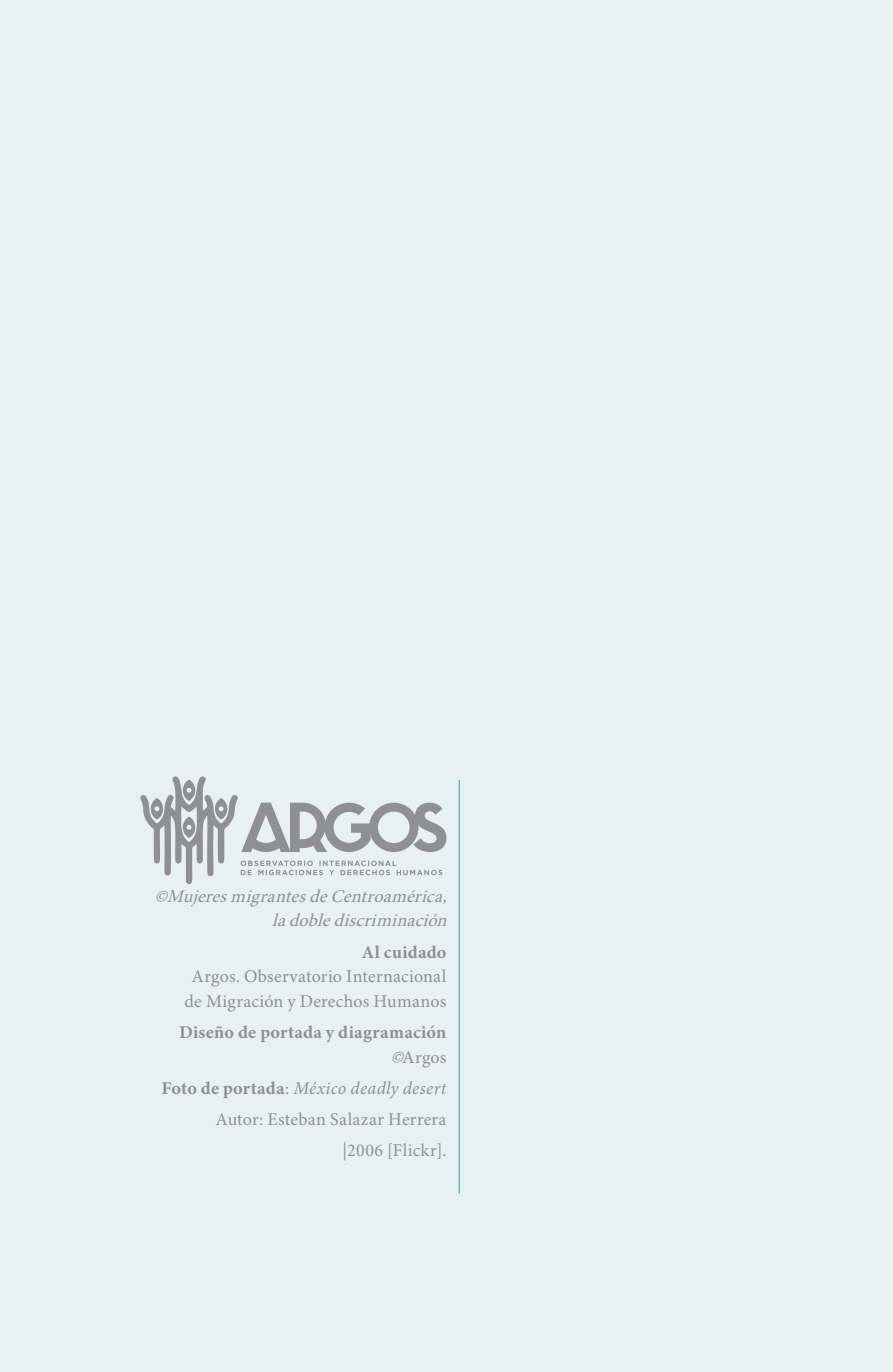
<style>
.page{position:relative;width:893px;height:1372px;background:#fff}
.page>*{position:absolute;margin:0;border:0;box-sizing:border-box;transform-origin:0 0}
.t1{font:18px/31.1px "Minion Pro";letter-spacing:.01em;color:#8e9092;text-align:center}
.t2{font:italic 18px/24.8px "Minion Pro";color:#8e9092;text-align:right}
.t3{font:18px "Minion Variable Concept";letter-spacing:.035em;color:#8e9092}
.s1{font-style:italic}
.s2{font-family:"Minion Variable Concept"}
</style>
<div class="page">
<div style="left:0;top:0;width:893px;height:1371px;background:#e8f1f1"></div>
<hr style="left:459px;top:780px;width:1px;height:413px;background:#13bab1">
<svg style="left:140px;top:776px;width:306px;height:108px"></svg>
<p class="t2" style="left:155px;top:884px;width:300px">©MujeresmigrantesdeCentroamérica, ladoblediscriminación</p>
<p class="t3" style="left:363px;top:939px;width:85px">Al cuidado</p>
<p class="t1" style="left:185px;top:964px;width:263px;line-height:24.8px">Argos. Observatorio Internacional de Migración y Derechos Humanos</p>
<p class="t3" style="left:179px;top:1019px;width:269px">Diseño de portada y diagramación</p>
<p class="t1" style="left:161px;top:1042px;width:287px;text-align:right"><span class="s1">©</span>Argos<br><span class="s2">Foto de portada</span>: <span class="s1">México deadly desert<br></span>Autor: Esteban Salazar Herrera<br>|2006 [Flickr].</p>
</div>
